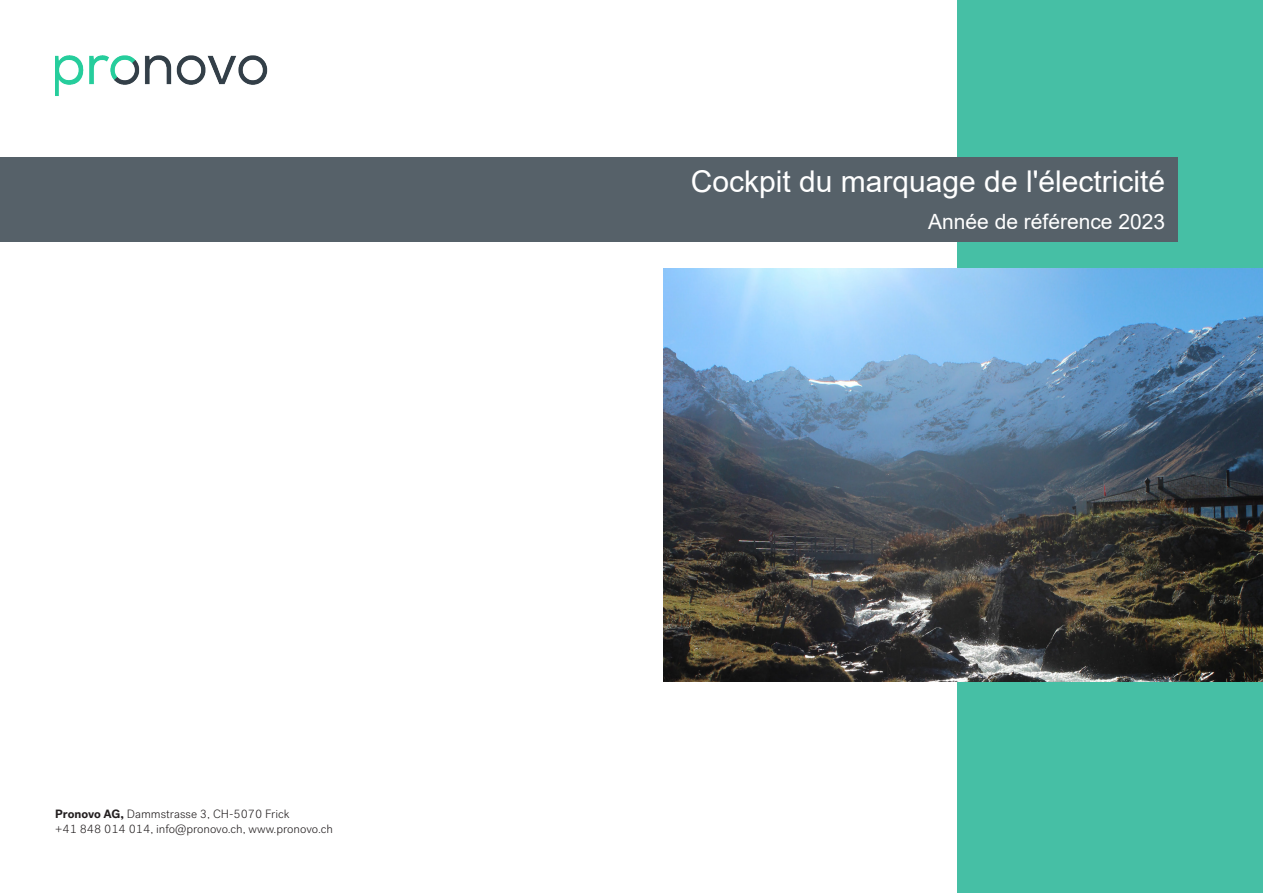
<style>
.page{position:relative;width:1263px;height:893px;background:#fff}
.page>*{position:absolute;margin:0;border:0;box-sizing:border-box;transform-origin:0 0}
.t1{font:30px "Arial";color:#fff}
.t2{font:21px "Arial";color:#fff}
.t3{font:300 12px/15px "Post Grotesk";color:#231f20}
.s1{font-weight:700}
</style>
<div class="page">
<img style="left:55px;top:55px;width:213px;height:41px">
<div style="left:957px;top:0;width:306px;height:893px;background:#46bfa5"></div>
<div style="left:0;top:157px;width:1178px;height:85px;background:#566169"></div>
<img style="left:663px;top:269px;width:600px;height:413px">
<p class="t3" style="left:55px;top:806px;width:279px"><span class="s1">Pronovo AG,</span> Dammstrasse 3, CH-5070 Frick<br>+41 848 014 014, info@pronovo.ch, www.pronovo.ch</p>
<h1 class="t1" style="left:691px;top:161px;width:476px">Cockpit du marquage de l'électricité</h1>
<h2 class="t2" style="left:928px;top:207px;width:238px">Année de référence 2023</h2>
</div>
